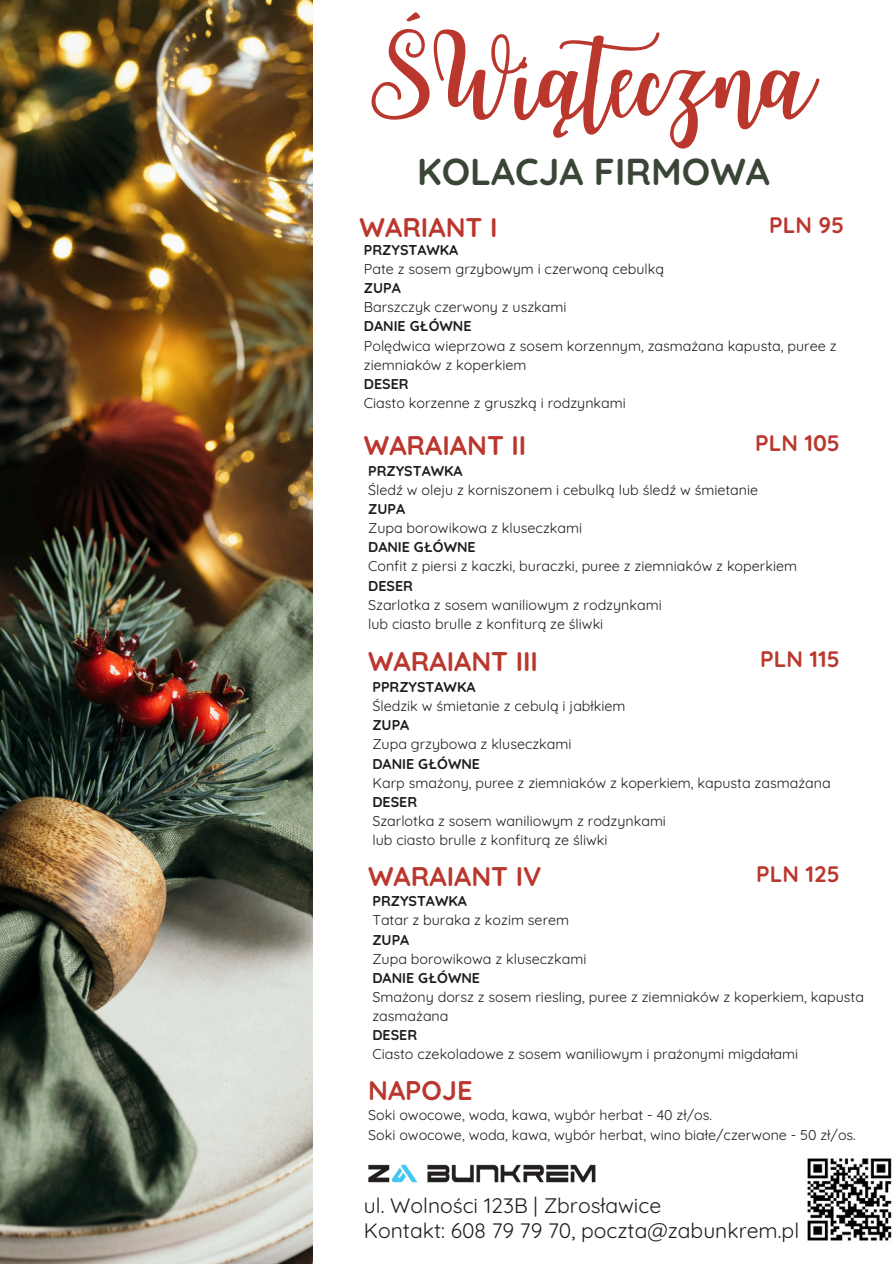
<style>
.page{position:relative;width:894px;height:1264px;background:#fff}
.page>*{position:absolute;margin:0;border:0;box-sizing:border-box;transform-origin:0 0}
.t1{font:84px "Joshico";color:#ba372e}
.t2{font:700 37.5px "Quicksand";color:#394636}
.t3{font:700 27px "Quicksand";color:#ba372e}
.t4{font:700 22.5px "Quicksand";color:#ba372e}
.t5{font:21px "Quicksand";color:#1a2019}
.t6{font:14.25px/19.2px "Quicksand";color:#1a2019}
.t7{font:700 14.25px "Quicksand";color:#1a2019}
</style>
<div class="page">
<img style="left:0;top:0;width:313px;height:1263px">
<img style="left:368px;top:1164px;width:228px;height:19px">
<img style="left:807px;top:1158px;width:85px;height:83px">
<p class="t1" style="left:371px;top:6px;width:445px">ŚWiąteczna</p>
<p class="t2" style="left:417px;top:147px;width:354px">KOLACJA FIRMOWA</p>
<p class="t3" style="left:359px;top:209px;width:139px">WARIANT I</p>
<p class="t4" style="left:769px;top:210px;width:76px">PLN 95</p>
<p class="t7" style="left:364px;top:241px;width:96px">PRZYSTAWKA</p>
<p class="t6" style="left:364px;top:259px;width:301px">Pate z sosem grzybowym i czerwoną cebulką</p>
<p class="t7" style="left:364px;top:279px;width:38px">ZUPA</p>
<p class="t6" style="left:364px;top:297px;width:204px">Barszczyk czerwony z uszkami</p>
<h3 class="t7" style="left:364px;top:317px;width:109px">DANIE GŁÓWNE</h3>
<h4 class="t6" style="left:364px;top:336px;width:474px">Polędwica wieprzowa z sosem korzennym, zasmażana kapusta, puree z ziemniaków z koperkiem</h4>
<p class="t7" style="left:364px;top:374px;width:46px">DESER</p>
<p class="t6" style="left:364px;top:393px;width:263px">Ciasto korzenne z gruszką i rodzynkami</p>
<p class="t3" style="left:364px;top:428px;width:164px">WARAIANT II</p>
<p class="t4" style="left:755px;top:428px;width:86px">PLN 105</p>
<p class="t7" style="left:368px;top:461px;width:96px">PRZYSTAWKA</p>
<p class="t6" style="left:368px;top:480px;width:391px">Śledź w oleju z korniszonem i cebulką lub śledź w śmietanie</p>
<p class="t7" style="left:368px;top:500px;width:38px">ZUPA</p>
<h3 class="t6" style="left:368px;top:518px;width:215px">Zupa borowikowa z kluseczkami</h3>
<h4 class="t7" style="left:368px;top:538px;width:109px">DANIE GŁÓWNE</h4>
<p class="t6" style="left:368px;top:556px;width:430px">Confit z piersi z kaczki, buraczki, puree z ziemniaków z koperkiem</p>
<p class="t7" style="left:368px;top:576px;width:46px">DESER</p>
<p class="t6" style="left:368px;top:594px;width:295px">Szarlotka z sosem waniliowym z rodzynkami</p>
<p class="t6" style="left:368px;top:614px;width:236px">lub ciasto brulle z konfiturą ze śliwki</p>
<p class="t3" style="left:368px;top:644px;width:171px">WARAIANT III</p>
<p class="t4" style="left:760px;top:644px;width:81px">PLN 115</p>
<p class="t7" style="left:372px;top:677px;width:105px">PPRZYSTAWKA</p>
<p class="t6" style="left:372px;top:696px;width:254px">Śledzik w śmietanie z cebulą i jabłkiem</p>
<p class="t7" style="left:372px;top:716px;width:38px">ZUPA</p>
<h3 class="t6" style="left:372px;top:734px;width:201px">Zupa grzybowa z kluseczkami</h3>
<h4 class="t7" style="left:372px;top:754px;width:109px">DANIE GŁÓWNE</h4>
<p class="t6" style="left:372px;top:772px;width:459px">Karp smażony, puree z ziemniaków z koperkiem, kapusta zasmażana</p>
<p class="t7" style="left:372px;top:792px;width:46px">DESER</p>
<p class="t6" style="left:372px;top:811px;width:295px">Szarlotka z sosem waniliowym z rodzynkami</p>
<p class="t6" style="left:372px;top:830px;width:236px">lub ciasto brulle z konfiturą ze śliwki</p>
<p class="t3" style="left:368px;top:858px;width:175px">WARAIANT IV</p>
<p class="t4" style="left:756px;top:859px;width:85px">PLN 125</p>
<p class="t7" style="left:372px;top:892px;width:96px">PRZYSTAWKA</p>
<p class="t6" style="left:372px;top:910px;width:198px">Tatar z buraka z kozim serem</p>
<h3 class="t7" style="left:372px;top:930px;width:38px">ZUPA</h3>
<p class="t6" style="left:372px;top:948px;width:215px">Zupa borowikowa z kluseczkami</p>
<p class="t7" style="left:372px;top:968px;width:109px">DANIE GŁÓWNE</p>
<p class="t6" style="left:372px;top:987px;width:493px">Smażony dorsz z sosem riesling, puree z ziemniaków z koperkiem, kapusta zasmażana</p>
<p class="t7" style="left:372px;top:1026px;width:46px">DESER</p>
<h5 class="t6" style="left:372px;top:1044px;width:427px">Ciasto czekoladowe z sosem waniliowym i prażonymi migdałami</h5>
<h5 class="t3" style="left:368px;top:1072px;width:106px">NAPOJE</h5>
<h1 class="t6" style="left:368px;top:1105px;width:345px">Soki owocowe, woda, kawa, wybór herbat - 40 zł/os.</h1>
<h2 class="t6" style="left:368px;top:1124px;width:489px">Soki owocowe, woda, kawa, wybór herbat, wino białe/czerwone - 50 zł/os.</h2>
<p class="t5" style="left:364px;top:1191px;width:299px">ul. Wolności 123B | Zbrosławice</p>
<p class="t5" style="left:364px;top:1216px;width:436px">Kontakt: 608 79 79 70, poczta@zabunkrem.pl</p>
</div>
